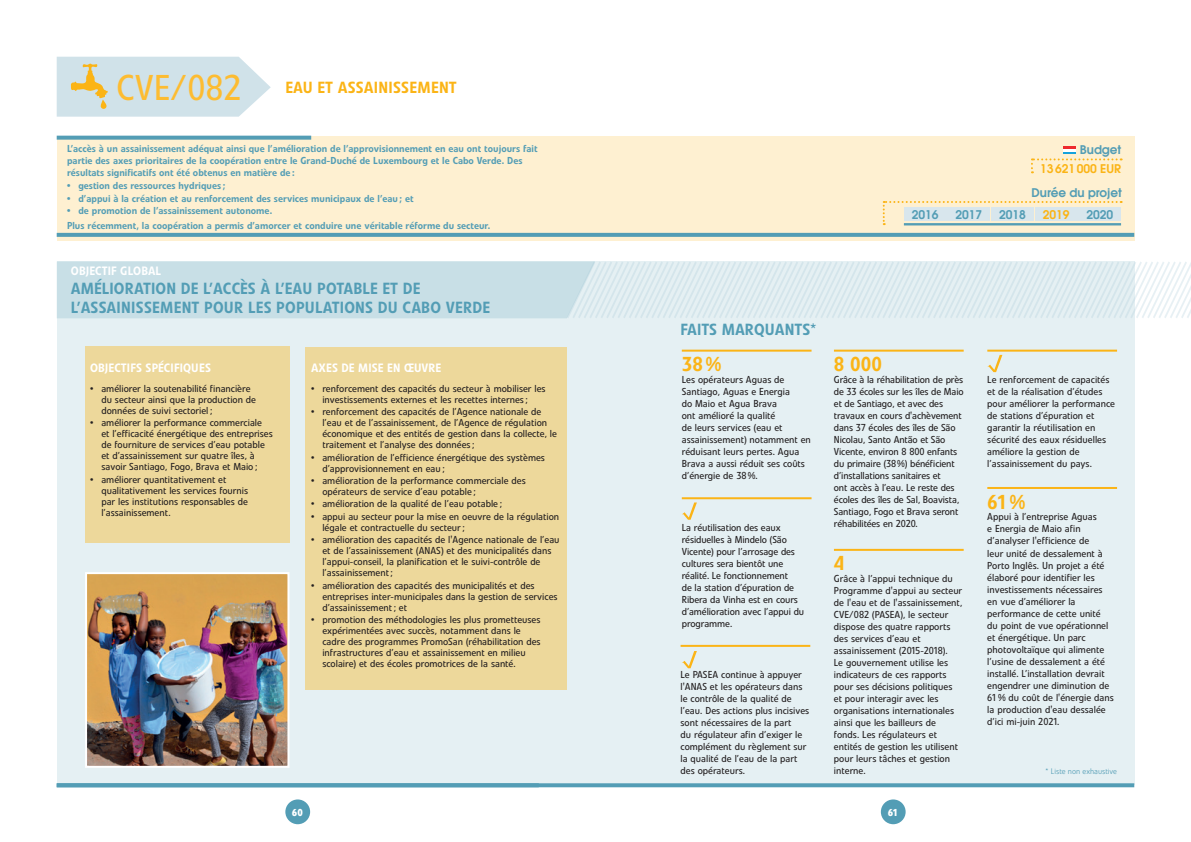
<style>
.page{position:relative;width:1191px;height:842px;background:#fff}
.page>*{position:absolute;margin:0;border:0;box-sizing:border-box;transform-origin:0 0}
.t1{font:500 20px "Evo BQ";color:#fbb416}
.t2{font:500 16px/19.2px "Evo BQ";letter-spacing:.01em;color:#539db5}
.t3{font:500 16px "Evo BQ";letter-spacing:.02em;color:#fbb416}
.t4{font:500 12px "Evo BQ";letter-spacing:.01em;color:#fff}
.t5{font:600 12px "Avant Garde LT";color:#539db5}
.t6{font:600 12px "Avant Garde LT";color:#fbb416}
.t7{font:10px/12px "Evo BQ";color:#231f20}
.t8{font:500 10px/12px "Evo BQ";color:#539db5}
.t9{font:700 10px "Evo BQ";color:#fff}
.t10{font:300 8px "Evo BQ";color:#539db5}
.s1{font-weight:400;font-size:35.5px;color:#fdbc31}
</style>
<div class="page">
<div style="left:57px;top:261px;width:1077px;height:523px;background:#e5f0f3"></div>
<div style="left:57px;top:136px;width:1077px;height:104px;background:#fef0d1"></div>
<svg style="left:57px;top:233px;width:1077px;height:4px;background:#589fb5"></svg>
<svg style="left:539px;top:783px;width:595px;height:4px;background:#5da3b9"></svg>
<hr style="left:57px;top:783px;width:482px;height:4px;background:#539db5">
<svg style="left:57px;top:57px;width:214px;height:60px;background:#d5e2e3"></svg>
<div style="left:85px;top:347px;width:204px;height:196px;background:#edd89b"></div>
<svg style="left:57px;top:136px;width:254px;height:4px"></svg>
<img style="left:88px;top:575px;width:198px;height:190px">
<div style="left:85px;top:572px;width:204px;height:196px;border:2px solid #fff"></div>
<svg style="left:882px;top:201px;width:239px;height:24px"></svg>
<svg style="left:57px;top:261px;width:1134px;height:57px"></svg>
<div style="left:904px;top:208px;width:42px;height:13px;background:#d8e6ed"></div>
<div style="left:947px;top:208px;width:43px;height:13px;background:#d8e6ed"></div>
<div style="left:991px;top:208px;width:42px;height:13px;background:#d8e6ed"></div>
<div style="left:1034px;top:208px;width:43px;height:13px;background:#d8e6ed"></div>
<div style="left:1078px;top:208px;width:43px;height:13px;background:#d8e6ed"></div>
<hr style="left:904px;top:223px;width:217px;height:2px;background:#539db5">
<svg style="left:1031px;top:158px;width:90px;height:15px"></svg>
<div style="left:305px;top:347px;width:262px;height:343px;background:#edd89b"></div>
<hr style="left:987px;top:487px;width:130px;height:2px;background:#fbb416">
<hr style="left:682px;top:350px;width:129px;height:2px;background:#fbb416">
<hr style="left:834px;top:549px;width:129px;height:2px;background:#fbb416">
<hr style="left:680px;top:645px;width:130px;height:2px;background:#fbb416">
<svg style="left:682px;top:651px;width:15px;height:17px"></svg>
<hr style="left:834px;top:350px;width:129px;height:2px;background:#fbb416">
<hr style="left:682px;top:497px;width:129px;height:2px;background:#fbb416">
<svg style="left:682px;top:502px;width:15px;height:18px"></svg>
<hr style="left:987px;top:350px;width:130px;height:2px;background:#fbb416">
<svg style="left:987px;top:355px;width:15px;height:17px"></svg>
<svg style="left:1063px;top:151px;width:12px;height:3px"></svg>
<div style="left:1062px;top:146px;width:13px;height:5px;background:#fff"></div>
<svg style="left:1062px;top:146px;width:13px;height:3px"></svg>
<div style="left:881px;top:799px;width:24px;height:25px;background:#539db5;border-radius:50%"></div>
<div style="left:285px;top:799px;width:25px;height:25px;background:#539db5;border-radius:50%"></div>
<h2 class="t3" style="left:117px;top:78px;width:341px"><span class="s1">CVE/082</span> EAU ET ASSAINISSEMENT</h2>
<p class="t8" style="left:67px;top:142px;width:472px">L’accès à un assainissement adéquat ainsi que l’amélioration de l’approvisionnement en eau ont toujours fait partie des axes prioritaires de la coopération entre le Grand-Duché de Luxembourg et le Cabo Verde. Des résultats significatifs ont été obtenus en matière de:</p>
<p class="t8" style="left:67px;top:180px;width:160px">• gestion des ressources hydriques ;</p>
<p class="t8" style="left:67px;top:192px;width:348px">• d’appui à la création et au renforcement des services municipaux de l’eau; et</p>
<p class="t8" style="left:67px;top:203px;width:425px;line-height:14.8px">• de promotion de l’assainissement autonome.<br>Plus récemment, la coopération a permis d’amorcer et conduire une véritable réforme du secteur.</p>
<p class="t4" style="left:71px;top:264px;width:92px">OBJECTIF GLOBAL</p>
<h2 class="t2" style="left:71px;top:279px;width:421px">AMÉLIORATION DE L’ACCÈS À L’EAU POTABLE ET DE<br>L’ASSAINISSEMENT POUR LES POPULATIONS DU CABO VERDE</h2>
<p class="t4" style="left:90px;top:361px;width:122px">OBJECTIFS SPÉCIFIQUES</p>
<p class="t7" style="left:101px;top:383px;width:156px;line-height:11px;text-indent:-11px">• améliorer la soutenabilité financière du secteur ainsi que la production de données de suivi sectoriel;</p>
<p class="t7" style="left:101px;top:417px;width:173px;line-height:11px;text-indent:-11px">• améliorer la performance commerciale<br>et l’efficacité énergétique des entreprises de fourniture de services d’eau potable et d’assainissement sur quatre îles, à savoir Santiago, Fogo, Brava et Maio;</p>
<p class="t7" style="left:101px;top:474px;width:148px;line-height:11px;text-indent:-11px">• améliorer quantitativement et qualitativement les services fournis par les institutions responsables de l’assainissement.</p>
<p class="t4" style="left:311px;top:361px;width:132px">AXES DE MISE EN ŒUVRE</p>
<p class="t7" style="left:322px;top:383px;width:225px;line-height:11px;text-indent:-11px">• renforcement des capacités du secteur à mobiliser les investissements externes et les recettes internes ;</p>
<p class="t7" style="left:322px;top:406px;width:236px;line-height:11px;text-indent:-11px">• renforcement des capacités de l’Agence nationale de l’eau et de l’assainissement, de l’Agence de régulation économique et des entités de gestion dans la collecte, le traitement et l’analyse des données ;</p>
<p class="t7" style="left:322px;top:452px;width:224px;line-height:11px;text-indent:-11px">• amélioration de l’efficience énergétique des systèmes d’approvisionnement en eau;</p>
<p class="t7" style="left:322px;top:475px;width:205px;line-height:11px;text-indent:-11px">• amélioration de la performance commerciale des opérateurs de service d’eau potable ;</p>
<p class="t7" style="left:311px;top:498px;width:192px">• amélioration de la qualité de l’eau potable ;</p>
<p class="t7" style="left:322px;top:511px;width:238px;line-height:11px;text-indent:-11px">• appui au secteur pour la mise en oeuvre de la régulation légale et contractuelle du secteur;</p>
<p class="t7" style="left:322px;top:534px;width:239px;line-height:11px;text-indent:-11px">• amélioration des capacités de l'Agence nationale de l’eau et de l’assainissement (ANAS) et des municipalités dans l’appui-conseil, la planification et le suivi-contrôle de l’assainissement;</p>
<p class="t7" style="left:322px;top:580px;width:237px;line-height:11px;text-indent:-11px">• amélioration des capacités des municipalités et des entreprises inter-municipales dans la gestion de services d’assainissement; et</p>
<p class="t7" style="left:322px;top:614px;width:220px;line-height:11px;text-indent:-11px">• promotion des méthodologies les plus prometteuses expérimentées avec succès, notamment dans le cadre des programmes PromoSan (réhabilitation des infrastructures d’eau et assainissement en milieu scolaire) et des écoles promotrices de la santé.</p>
<p class="t5" style="left:1079px;top:142px;width:43px">Budget</p>
<p class="t6" style="left:1040px;top:161px;width:82px">13621000 EUR</p>
<p class="t5" style="left:1031px;top:185px;width:92px">Durée du projet</p>
<p class="t5" style="left:911px;top:206px;width:28px">2016</p>
<p class="t5" style="left:955px;top:206px;width:28px">2017</p>
<p class="t5" style="left:999px;top:206px;width:28px">2018</p>
<p class="t6" style="left:1042px;top:206px;width:28px">2019</p>
<p class="t5" style="left:1086px;top:206px;width:28px">2020</p>
<h2 class="t2" style="left:680px;top:320px;width:138px">FAITS MARQUANTS*</h2>
<h1 class="t1" style="left:682px;top:352px;width:41px">38%</h1>
<p class="t7" style="left:682px;top:374px;width:130px">Les opérateurs Aguas de<br>Santiago, Aguas e Energia<br>do Maio et Agua Brava<br>ont amélioré la qualité<br>de leurs services (eau et assainissement) notamment en réduisant leurs pertes. Agua<br>Brava a aussi réduit ses coûts d’énergie de 38%.</p>
<p class="t7" style="left:682px;top:521px;width:124px">La réutilisation des eaux résiduelles à Mindelo (São<br>Vicente) pour l’arrosage des cultures sera bientôt une réalité. Le fonctionnement<br>de la station d’épuration de<br>Ribera da Vinha est en cours d’amélioration avec l’appui du programme.</p>
<p class="t7" style="left:680px;top:669px;width:130px">Le PASEA continue à appuyer l'ANAS et les opérateurs dans le contrôle de la qualité de l’eau. Des actions plus incisives sont nécessaires de la part<br>du régulateur afin d’exiger le complément du règlement sur la qualité de l’eau de la part des opérateurs.</p>
<h1 class="t1" style="left:834px;top:352px;width:49px">8 000</h1>
<p class="t7" style="left:834px;top:374px;width:131px">Grâce à la réhabilitation de près de 33 écoles sur les îles de Maio et de Santiago, et avec des travaux en cours d'achèvement dans 37 écoles des îles de São<br>Nicolau, Santo Antão et São<br>Vicente, environ 8 800 enfants du primaire (38%) bénéficient d’installations sanitaires et<br>ont accès à l’eau. Le reste des écoles des îles de Sal, Boavista,<br>Santiago, Fogo et Brava seront réhabilitées en 2020.</p>
<h1 class="t1" style="left:834px;top:551px;width:12px">4</h1>
<p class="t7" style="left:834px;top:573px;width:130px">Grâce à l’appui technique du<br>Programme d'appui au secteur de l'eau et de l'assainissement,<br>CVE/082 (PASEA), le secteur dispose des quatre rapports des services d’eau et assainissement (2015-2018).<br>Le gouvernement utilise les indicateurs de ces rapports pour ses décisions politiques et pour interagir avec les organisations internationales ainsi que les bailleurs de fonds. Les régulateurs et entités de gestion les utilisent pour leurs tâches et gestion interne.</p>
<p class="t7" style="left:987px;top:374px;width:129px">Le renforcement de capacités et de la réalisation d’études pour améliorer la performance de stations d’épuration et garantir la réutilisation en sécurité des eaux résiduelles améliore la gestion de l’assainissement du pays.</p>
<h1 class="t1" style="left:987px;top:489px;width:40px">61%</h1>
<p class="t7" style="left:987px;top:511px;width:128px">Appui à l’entreprise Aguas<br>e Energia de Maio afin d’analyser l'efficience de<br>leur unité de dessalement à<br>Porto Inglês. Un projet a été élaboré pour identifier les investissements nécessaires en vue d’améliorer la performance de cette unité<br>du point de vue opérationnel et énergétique. Un parc photovoltaïque qui alimente l’usine de dessalement a été installé. L’installation devrait engendrer une diminution de<br>61% du coût de l'énergie dans la production d'eau dessalée d’ici mi-juin 2021.</p>
<p class="t10" style="left:1045px;top:766px;width:73px">* Liste non exhaustive</p>
<p class="t9" style="left:292px;top:806px;width:12px">60</p>
<p class="t9" style="left:887px;top:806px;width:12px">61</p>
</div>
